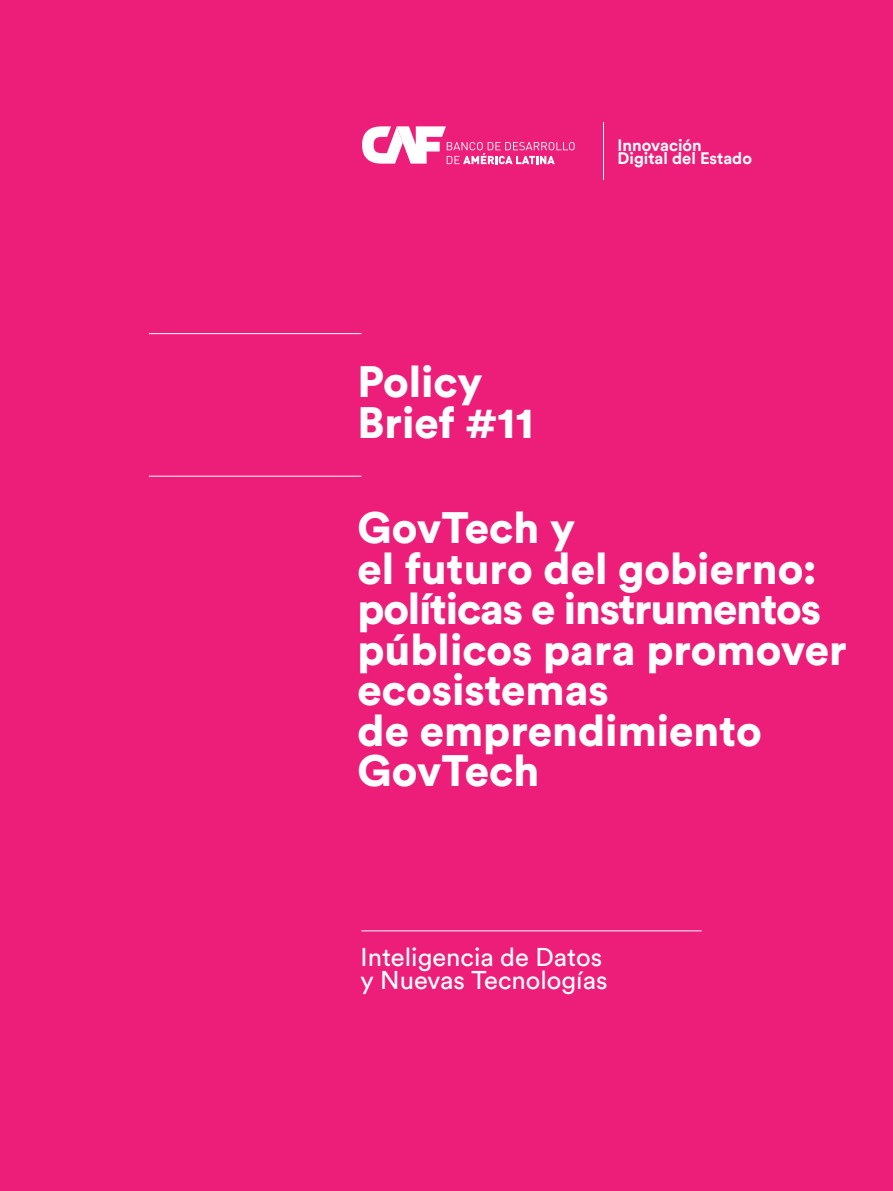
<style>
.page{position:relative;width:893px;height:1191px;background:#ed1e79}
.page>*{position:absolute;margin:0;border:0;box-sizing:border-box;transform-origin:0 0}
.t1{font:900 43.5px/40.5px "Circular Std";color:#fff}
.t2{font:25.5px/22.5px "Circular Std";color:#fff}
.t3{font:700 16.5px/13.5px "Circular Std";color:#fff}
</style>
<div class="page">
<hr style="left:149px;top:476px;width:212px;height:1px;background:#fff">
<hr style="left:361px;top:930px;width:341px;height:1px;background:#fff">
<hr style="left:149px;top:333px;width:212px;height:1px;background:#fff">
<svg style="left:362px;top:126px;width:213px;height:38px"></svg>
<hr style="left:603px;top:122px;width:1px;height:57px;background:#fff">
<p class="t1" style="left:358px;top:361px;width:177px">Policy<br>Brief #11</p>
<p class="t3" style="left:617px;top:138px;width:136px">Innovación<br>Digital del Estado</p>
<p class="t1" style="left:358px;top:506px;width:491px">GovTech y<br>el futuro del gobierno: políticas e instrumentos públicos para promover ecosistemas<br>de emprendimiento<br>GovTech</p>
<p class="t2" style="left:361px;top:945px;width:248px">Inteligencia de Datos y Nuevas Tecnologías</p>
</div>
